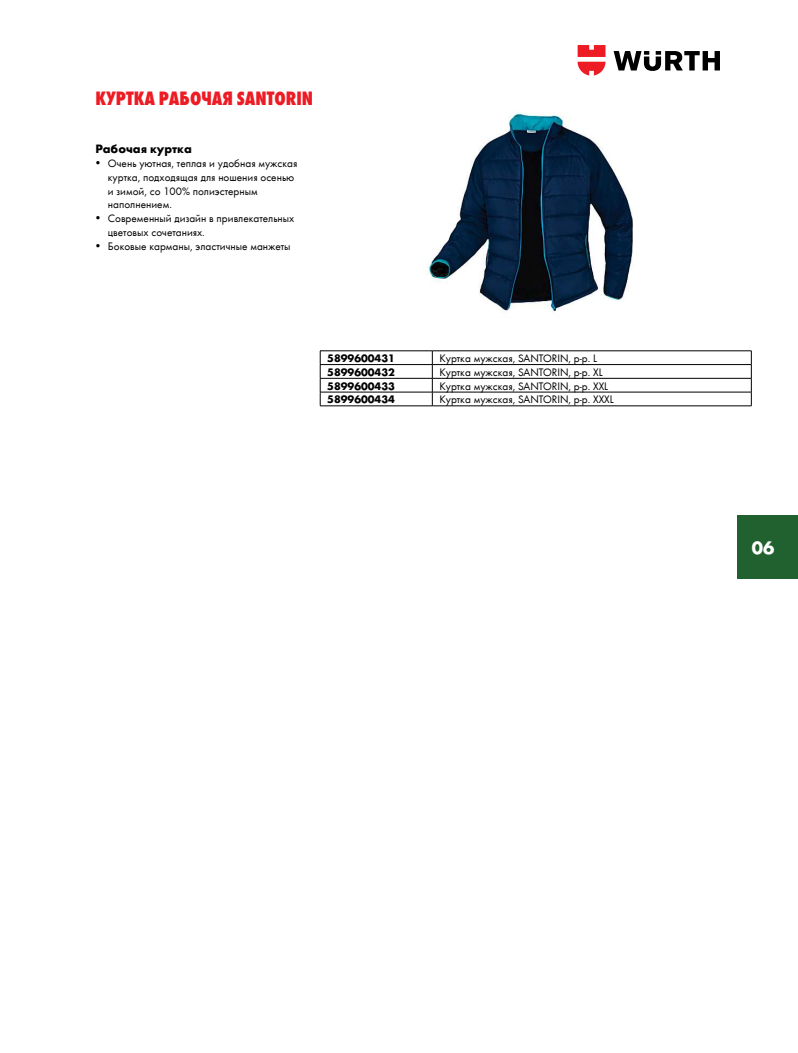
<style>
.page{position:relative;width:798px;height:1053px;background:#fff}
.page>*{position:absolute;margin:0;border:0;box-sizing:border-box;transform-origin:0 0}
.t1{font:20px "Wuerth Extra Bold Cond Caps";color:#ed1c24}
.t2{font:700 18.75px "Wuerth";color:#fff}
.t3{font:700 12.5px "Wuerth";color:#000}
.t4{font:11.25px/13.8px "Wuerth";color:#000}
.t5{font:700 11.25px "Wuerth";color:#000}
</style>
<div class="page">
<hr style="left:320px;top:350px;width:112px;height:1px;background:#000">
<hr style="left:432px;top:350px;width:319px;height:1px;background:#000">
<hr style="left:320px;top:364px;width:112px;height:1px;background:#000">
<hr style="left:432px;top:364px;width:319px;height:1px;background:#000">
<hr style="left:320px;top:378px;width:112px;height:1px;background:#000">
<hr style="left:432px;top:378px;width:319px;height:1px;background:#000">
<hr style="left:320px;top:392px;width:112px;height:1px;background:#000">
<svg style="left:320px;top:351px;width:1px;height:54px"></svg>
<hr style="left:432px;top:392px;width:319px;height:1px;background:#000">
<svg style="left:432px;top:351px;width:1px;height:54px"></svg>
<svg style="left:750px;top:351px;width:1px;height:54px"></svg>
<hr style="left:320px;top:405px;width:112px;height:1px;background:#000">
<hr style="left:432px;top:405px;width:319px;height:1px;background:#000">
<img style="left:427px;top:112px;width:206px;height:200px">
<svg style="left:613px;top:51px;width:106px;height:20px"></svg>
<svg style="left:577px;top:45px;width:28px;height:30px"></svg>
<div style="left:737px;top:515px;width:60px;height:63px;background:#20612f"></div>
<h1 class="t1" style="left:95px;top:84px;width:219px">Куртка рабочая SANTORIN</h1>
<p class="t3" style="left:95px;top:140px;width:98px">Рабочая куртка</p>
<p class="t4" style="left:108px;top:156px;width:191px;text-indent:-12px">• Очень уютная, теплая и удобная мужская куртка, подходящая для ношения осенью и зимой, со 100% полиэстерным наполнением.</p>
<p class="t4" style="left:108px;top:211px;width:188px;text-indent:-12px">• Современный дизайн в привлекательных цветовых сочетаниях.</p>
<p class="t4" style="left:95px;top:238px;width:197px">• Боковые карманы, эластичные манжеты</p>
<p class="t5" style="left:327px;top:351px;width:69px">5899600431</p>
<p class="t4" style="left:439px;top:351px;width:159px">Куртка мужская, SANTORIN, р-р. L</p>
<p class="t5" style="left:327px;top:365px;width:69px">5899600432</p>
<p class="t4" style="left:439px;top:364px;width:164px">Куртка мужская, SANTORIN, р-р. XL</p>
<p class="t5" style="left:327px;top:379px;width:69px">5899600433</p>
<p class="t4" style="left:439px;top:378px;width:170px">Куртка мужская, SANTORIN, р-р. XXL</p>
<p class="t5" style="left:327px;top:393px;width:69px">5899600434</p>
<p class="t4" style="left:439px;top:392px;width:175px">Куртка мужская, SANTORIN, р-р. XXXL</p>
<h2 class="t2" style="left:751px;top:536px;width:24px">06</h2>
</div>
